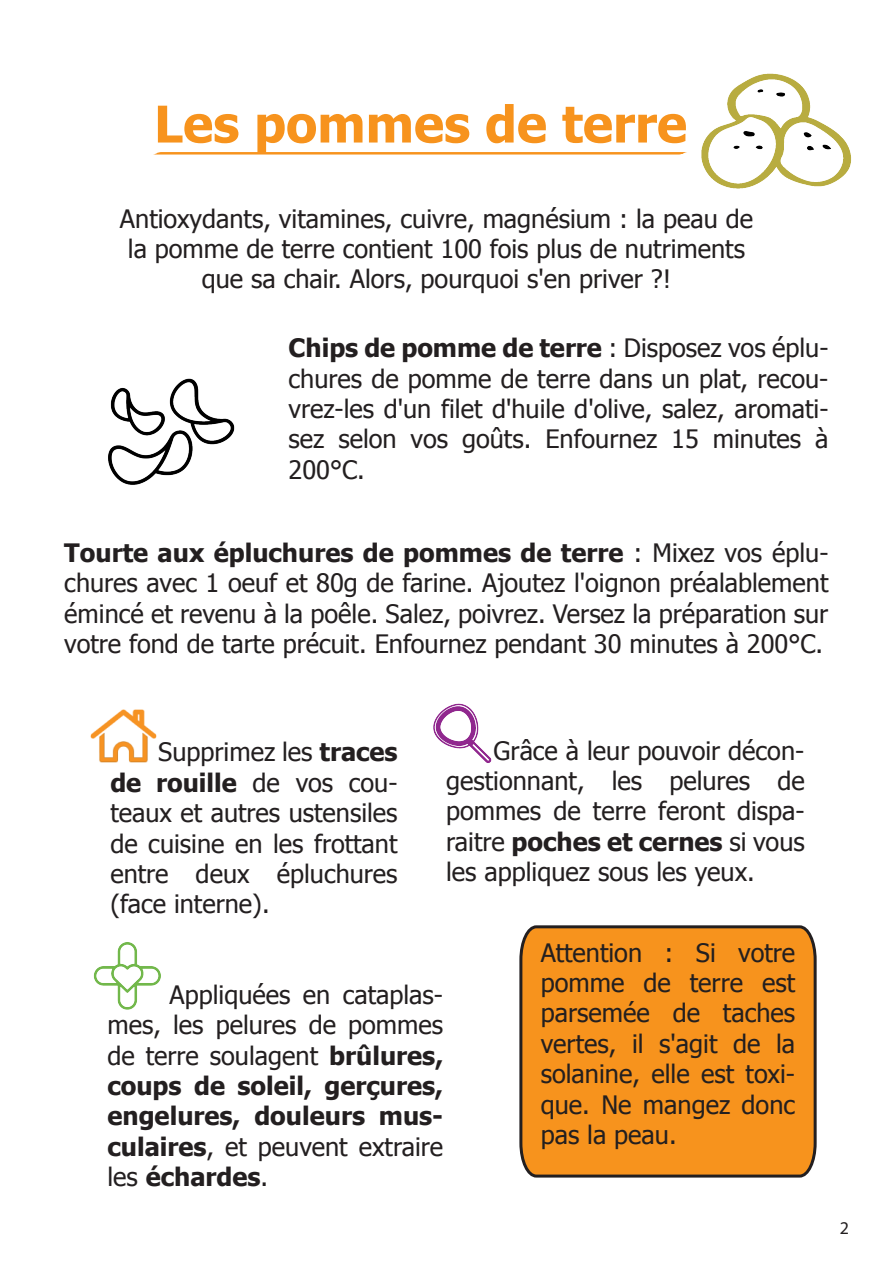
<style>
.page{position:relative;width:893px;height:1263px;background:#fff}
.page>*{position:absolute;margin:0;border:0;box-sizing:border-box;transform-origin:0 0}
.t1{font:700 50.7px "Tahoma";color:#f7931d}
.t2{font:25.35px/30.5px "Tahoma";color:#231f20;text-align:justify}
.t3{font:18px "Myriad Pro";color:#231f20}
.s1{font-weight:700}
</style>
<div class="page">
<div style="left:519px;top:925px;width:298px;height:253px;background:#f7931d"></div>
<img style="left:108px;top:378px;width:127px;height:107px">
<img style="left:90px;top:709px;width:67px;height:54px">
<img style="left:433px;top:703px;width:59px;height:60px">
<img style="left:93px;top:942px;width:68px;height:68px">
<img style="left:701px;top:73px;width:151px;height:116px">
<svg style="left:153px;top:152px;width:534px;height:3px;background:#f8a646"></svg>
<h1 class="t1" style="left:154px;top:89px;width:534px">Les pommes de terre</h1>
<p class="t2" style="left:120px;top:202px;width:635px;text-align:center">Antioxydants, vitamines, cuivre, magnésium : la peau de la pomme de terre contient 100 fois plus de nutriments que sa chair. Alors, pourquoi s'en priver ?!</p>
<p class="t2" style="left:289px;top:331px;width:541px"><span class="s1">Chips de pomme de terre</span> : Disposez vos éplu&shy;chures de pomme de terre dans un plat, recou&shy;vrez-les d'un filet d'huile d'olive, salez, aromati&shy;sez selon vos goûts. Enfournez 15 minutes à 200°C.</p>
<p class="t2" style="left:64px;top:536px;width:766px"><span class="s1">Tourte aux épluchures de pommes de terre</span> : Mixez vos éplu&shy;chures avec 1 oeuf et 80g de farine. Ajoutez l'oignon préalablement émincé et revenu à la poêle. Salez, poivrez. Versez la préparation sur votre fond de tarte précuit. Enfournez pendant 30 minutes à 200°C.</p>
<p class="t2" style="left:110px;top:736px;width:289px;text-indent:48px">Supprimez les <span class="s1">traces de rouille</span> de vos cou&shy;teaux et autres ustensiles de cuisine en les frottant entre deux épluchures (face interne).</p>
<p class="t2" style="left:446px;top:734px;width:360px;text-indent:47px">Grâce à leur pouvoir décon&shy;gestionnant, les pelures de pommes de terre feront dispa&shy;raitre <span class="s1">poches et cernes</span> si vous les appliquez sous les yeux.</p>
<p class="t2" style="left:107px;top:978px;width:337px;text-indent:62px">Appliquées en cataplas&shy;mes, les pelures de pommes de terre soulagent <span class="s1">brûlures, coups de soleil, gerçures, engelures, douleurs mus&shy;culaires</span>, et peuvent extraire les <span class="s1">échardes</span>.</p>
<p class="t2" style="left:541px;top:936px;width:256px">Attention : Si votre pomme de terre est parsemée de taches vertes, il s'agit de la solanine, elle est toxi&shy;que. Ne mangez donc pas la peau.</p>
<p class="t3" style="left:840px;top:1217px;width:11px">2</p>
</div>
